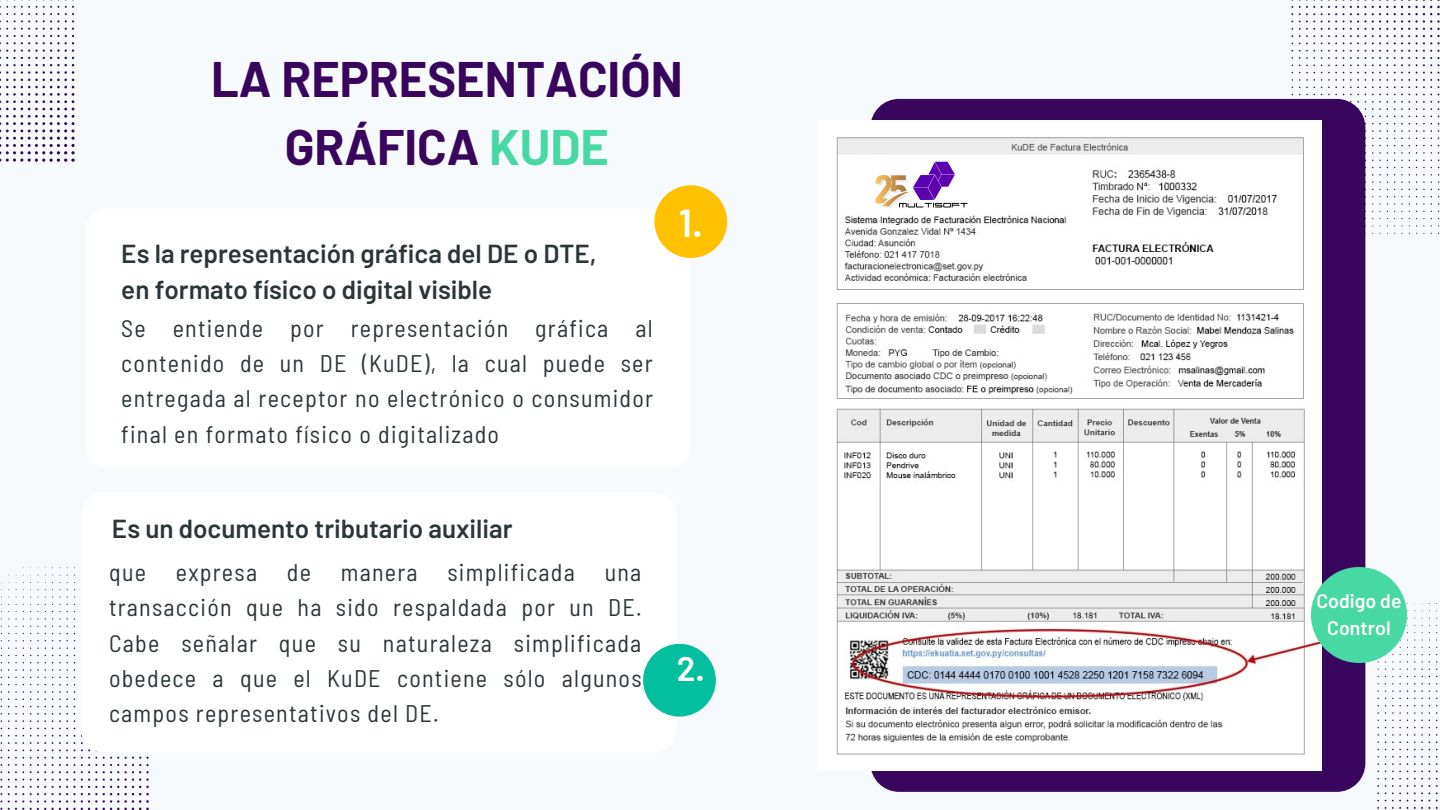
<style>
.page{position:relative;width:1440px;height:810px;background:#f6fafd}
.page>*{position:absolute;margin:0;border:0;box-sizing:border-box;transform-origin:0 0}
.t1{font:700 48.8px/68px "Barlow";color:#38065d;text-align:center}
.t2{font:600 39px "Barlow";color:#fff}
.t3{font:600 34px "Barlow";color:#fff}
.t4{font:600 26px/36px "Barlow";color:#2c3639}
.t5{font:semi-condensed 24px/35.2px "Barlow";letter-spacing:.05em;color:#2c3639;text-align:justify}
.t6{font:600 19.5px/27px "Barlow";color:#fff;text-align:center}
.s1{color:#48d8a4}
</style>
<div class="page">
<svg style="left:132px;top:757px;width:17px;height:53px"></svg>
<svg style="left:58px;top:779px;width:18px;height:31px"></svg>
<svg style="left:81px;top:757px;width:46px;height:53px"></svg>
<svg style="left:30px;top:779px;width:24px;height:31px"></svg>
<svg style="left:0;top:779px;width:2px;height:16px"></svg>
<svg style="left:52px;top:757px;width:23px;height:16px"></svg>
<svg style="left:81px;top:735px;width:15px;height:16px"></svg>
<svg style="left:8px;top:779px;width:16px;height:31px"></svg>
<svg style="left:30px;top:757px;width:16px;height:16px"></svg>
<svg style="left:52px;top:735px;width:16px;height:16px"></svg>
<svg style="left:8px;top:757px;width:16px;height:16px"></svg>
<svg style="left:30px;top:735px;width:16px;height:16px"></svg>
<svg style="left:59px;top:713px;width:9px;height:9px"></svg>
<svg style="left:8px;top:735px;width:16px;height:9px"></svg>
<svg style="left:37px;top:713px;width:9px;height:9px"></svg>
<svg style="left:59px;top:691px;width:9px;height:9px"></svg>
<svg style="left:8px;top:713px;width:16px;height:9px"></svg>
<svg style="left:57px;top:28px;width:18px;height:134px"></svg>
<svg style="left:34px;top:28px;width:19px;height:134px"></svg>
<svg style="left:65px;top:0;width:9px;height:22px"></svg>
<svg style="left:57px;top:0;width:2px;height:22px"></svg>
<svg style="left:0;top:28px;width:31px;height:134px"></svg>
<svg style="left:36px;top:0;width:16px;height:22px"></svg>
<svg style="left:14px;top:0;width:16px;height:22px"></svg>
<svg style="left:0;top:0;width:8px;height:22px"></svg>
<svg style="left:1414px;top:800px;width:16px;height:9px"></svg>
<svg style="left:1399px;top:800px;width:9px;height:9px"></svg>
<svg style="left:1436px;top:778px;width:2px;height:16px"></svg>
<svg style="left:1385px;top:800px;width:9px;height:9px"></svg>
<svg style="left:1414px;top:778px;width:16px;height:16px"></svg>
<svg style="left:1392px;top:778px;width:9px;height:16px"></svg>
<svg style="left:1436px;top:756px;width:2px;height:16px"></svg>
<svg style="left:1414px;top:756px;width:9px;height:9px"></svg>
<svg style="left:1392px;top:756px;width:9px;height:9px"></svg>
<svg style="left:1392px;top:734px;width:9px;height:9px"></svg>
<svg style="left:1414px;top:734px;width:9px;height:9px"></svg>
<svg style="left:1414px;top:683px;width:9px;height:9px"></svg>
<svg style="left:1430px;top:0;width:10px;height:44px"></svg>
<svg style="left:1415px;top:0;width:10px;height:44px"></svg>
<svg style="left:1401px;top:0;width:9px;height:44px"></svg>
<svg style="left:1430px;top:50px;width:10px;height:16px"></svg>
<svg style="left:1386px;top:0;width:10px;height:44px"></svg>
<svg style="left:1321px;top:0;width:16px;height:15px"></svg>
<svg style="left:1372px;top:0;width:9px;height:44px"></svg>
<svg style="left:1416px;top:50px;width:9px;height:16px"></svg>
<svg style="left:1408px;top:50px;width:2px;height:16px"></svg>
<svg style="left:1299px;top:0;width:16px;height:15px"></svg>
<svg style="left:1394px;top:50px;width:9px;height:16px"></svg>
<svg style="left:1430px;top:72px;width:10px;height:16px"></svg>
<svg style="left:1342px;top:0;width:25px;height:44px"></svg>
<svg style="left:1386px;top:50px;width:2px;height:16px"></svg>
<svg style="left:1372px;top:50px;width:9px;height:16px"></svg>
<svg style="left:1416px;top:72px;width:9px;height:16px"></svg>
<svg style="left:1321px;top:28px;width:16px;height:16px"></svg>
<svg style="left:1394px;top:72px;width:9px;height:16px"></svg>
<svg style="left:1408px;top:72px;width:2px;height:16px"></svg>
<svg style="left:1350px;top:50px;width:9px;height:16px"></svg>
<svg style="left:1328px;top:50px;width:9px;height:9px"></svg>
<svg style="left:1299px;top:28px;width:16px;height:16px"></svg>
<svg style="left:1386px;top:72px;width:2px;height:16px"></svg>
<svg style="left:1423px;top:101px;width:9px;height:9px"></svg>
<svg style="left:1372px;top:72px;width:9px;height:16px"></svg>
<svg style="left:1299px;top:50px;width:16px;height:9px"></svg>
<svg style="left:1394px;top:101px;width:9px;height:9px"></svg>
<svg style="left:1350px;top:79px;width:9px;height:9px"></svg>
<svg style="left:1328px;top:79px;width:9px;height:9px"></svg>
<svg style="left:1372px;top:101px;width:9px;height:9px"></svg>
<svg style="left:1423px;top:123px;width:9px;height:16px"></svg>
<svg style="left:1306px;top:79px;width:9px;height:9px"></svg>
<svg style="left:1350px;top:101px;width:9px;height:9px"></svg>
<svg style="left:1423px;top:152px;width:9px;height:9px"></svg>
<svg style="left:1423px;top:174px;width:9px;height:9px"></svg>
<div style="left:85px;top:208px;width:606px;height:260px;background:#fff;border-radius:23px"></div>
<div style="left:81px;top:492px;width:595px;height:260px;background:#fff;border-radius:23px"></div>
<div style="left:654px;top:185px;width:73px;height:73px;background:#ffc100;border-radius:50%"></div>
<div style="left:870px;top:99px;width:495px;height:693px;background:#38065d;border-radius:29px"></div>
<div style="left:643px;top:644px;width:73px;height:73px;background:#04bf9d;border-radius:50%"></div>
<img style="left:836px;top:120px;width:486px;height:650px">
<div style="left:843px;top:160px;width:192px;height:52px;background:#fff"></div>
<img style="left:875px;top:161px;width:93px;height:47px">
<div style="left:1311px;top:567px;width:96px;height:96px;background:#48d8a4;border-radius:50%"></div>
<h1 class="t1" style="left:211px;top:44px;width:473px">LA REPRESENTACIÓN<br>GRÁFICA <span class="s1">KUDE</span></h1>
<p class="t4" style="left:121px;top:234px;width:477px">Es la representación gráfica del DE o DTE, en formato físico o digital visible</p>
<p class="t5" style="left:121px;top:310px;width:533px">Se entiende por representación gráfica al contenido de un DE (KuDE), la cual puede ser entregada al receptor no electrónico o consumidor final en formato físico o digitalizado</p>
<h2 class="t2" style="left:679px;top:198px;width:25px">1.</h2>
<p class="t4" style="left:112px;top:509px;width:402px">Es un documento tributario auxiliar</p>
<p class="t5" style="left:109px;top:554px;width:534px">que expresa de manera simplificada una transacción que ha sido respaldada por un DE.<br>Cabe señalar que su naturaleza simplificada obedece a que el KuDE contiene sólo algunos campos representativos del DE.</p>
<h3 class="t3" style="left:677px;top:647px;width:29px">2.</h3>
<p class="t6" style="left:1316px;top:587px;width:87px">Codigo de<br>Control</p>
</div>
